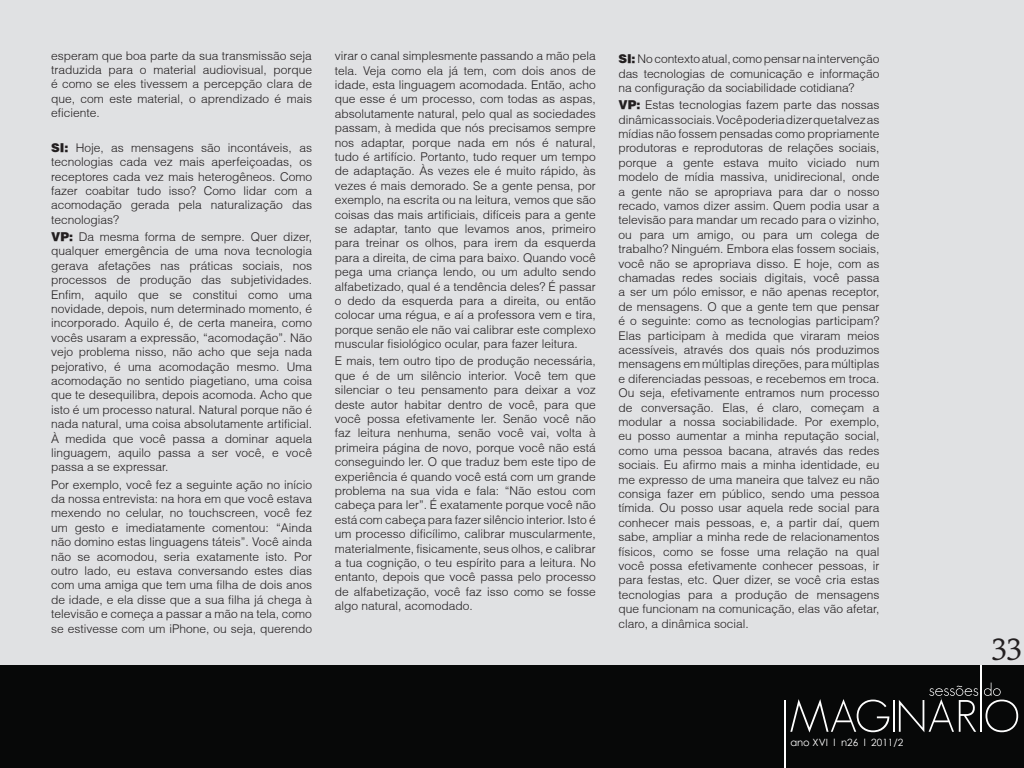
<style>
.page{position:relative;width:1024px;height:768px;background:#fff}
.page>*{position:absolute;margin:0;border:0;box-sizing:border-box;transform-origin:0 0}
.t1{font:45px "Daun Penh";color:#231f20}
.Estilo_de_parágrafo{font:300 12px/14.4px "Helvetica";color:#231f20;text-align:justify}
.t2{font:10px "Century Gothic";color:#fff}
.s1{font-weight:900}
</style>
<div class="page">
<div style="left:0;top:0;width:1024px;height:673px;background:#e0e1e3"></div>
<div style="left:0;top:666px;width:1024px;height:102px;background:#070808"></div>
<hr style="left:784px;top:700px;width:2px;height:68px;background:#fff">
<svg style="left:790px;top:699px;width:99px;height:34px"></svg>
<hr style="left:893px;top:700px;width:2px;height:32px;background:#fff">
<hr style="left:980px;top:665px;width:2px;height:67px;background:#fff">
<svg style="left:899px;top:686px;width:79px;height:46px"></svg>
<svg style="left:984px;top:683px;width:34px;height:49px"></svg>
<p class="Estilo_de_parágrafo" style="left:51px;top:48px;width:263px">esperam que boa parte da sua transmissão seja traduzida para o material audiovisual, porque é como se eles tivessem a percepção clara de que, com este material, o aprendizado é mais eficiente.</p>
<p class="Estilo_de_parágrafo" style="left:51px;top:140px;width:263px"><span class="s1">SI:</span> Hoje, as mensagens são incontáveis, as tecnologias cada vez mais aperfeiçoadas, os receptores cada vez mais heterogêneos. Como fazer coabitar tudo isso? Como lidar com a acomodação gerada pela naturalização das tecnologias?</p>
<p class="Estilo_de_parágrafo" style="left:51px;top:229px;width:263px"><span class="s1">VP:</span> Da mesma forma de sempre. Quer dizer, qualquer emergência de uma nova tecnologia gerava afetações nas práticas sociais, nos processos de produção das subjetividades.<br>Enfim, aquilo que se constitui como uma novidade, depois, num determinado momento, é incorporado. Aquilo é, de certa maneira, como vocês usaram a expressão, “acomodação”. Não vejo problema nisso, não acho que seja nada pejorativo, é uma acomodação mesmo. Uma acomodação no sentido piagetiano, uma coisa que te desequilibra, depois acomoda. Acho que isto é um processo natural. Natural porque não é nada natural, uma coisa absolutamente artificial.<br>À medida que você passa a dominar aquela linguagem, aquilo passa a ser você, e você passa a se expressar.</p>
<p class="Estilo_de_parágrafo" style="left:51px;top:477px;width:263px">Por exemplo, você fez a seguinte ação no início da nossa entrevista: na hora em que você estava mexendo no celular, no touchscreen, você fez um gesto e imediatamente comentou: “Ainda não domino estas linguagens táteis”. Você ainda não se acomodou, seria exatamente isto. Por outro lado, eu estava conversando estes dias com uma amiga que tem uma filha de dois anos de idade, e ela disse que a sua filha já chega à televisão e começa a passar a mão na tela, como se estivesse com um iPhone, ou seja, querendo</p>
<p class="Estilo_de_parágrafo" style="left:335px;top:49px;width:263px">virar o canal simplesmente passando a mão pela tela. Veja como ela já tem, com dois anos de idade, esta linguagem acomodada. Então, acho que esse é um processo, com todas as aspas, absolutamente natural, pelo qual as sociedades passam, à medida que nós precisamos sempre nos adaptar, porque nada em nós é natural, tudo é artifício. Portanto, tudo requer um tempo de adaptação. Às vezes ele é muito rápido, às vezes é mais demorado. Se a gente pensa, por exemplo, na escrita ou na leitura, vemos que são coisas das mais artificiais, difíceis para a gente se adaptar, tanto que levamos anos, primeiro para treinar os olhos, para irem da esquerda para a direita, de cima para baixo. Quando você pega uma criança lendo, ou um adulto sendo alfabetizado, qual é a tendência deles? É passar o dedo da esquerda para a direita, ou então colocar uma régua, e aí a professora vem e tira, porque senão ele não vai calibrar este complexo muscular fisiológico ocular, para fazer leitura.</p>
<p class="Estilo_de_parágrafo" style="left:335px;top:354px;width:263px">E mais, tem outro tipo de produção necessária, que é de um silêncio interior. Você tem que silenciar o teu pensamento para deixar a voz deste autor habitar dentro de você, para que você possa efetivamente ler. Senão você não faz leitura nenhuma, senão você vai, volta à primeira página de novo, porque você não está conseguindo ler. O que traduz bem este tipo de experiência é quando você está com um grande problema na sua vida e fala: “Não estou com cabeça para ler”. É exatamente porque você não está com cabeça para fazer silêncio interior. Isto é um processo dificílimo, calibrar muscularmente, materialmente, fisicamente, seus olhos, e calibrar a tua cognição, o teu espírito para a leitura. No entanto, depois que você passa pelo processo de alfabetização, você faz isso como se fosse algo natural, acomodado.</p>
<p class="Estilo_de_parágrafo" style="left:618px;top:52px;width:263px"><span class="s1">SI:</span> No contexto atual, como pensar na intervenção das tecnologias de comunicação e informação na configuração da sociabilidade cotidiana?</p>
<p class="Estilo_de_parágrafo" style="left:618px;top:98px;width:263px"><span class="s1">VP:</span> Estas tecnologias fazem parte das nossas dinâmicas sociais. Você poderia dizer que talvez as mídias não fossem pensadas como propriamente produtoras e reprodutoras de relações sociais, porque a gente estava muito viciado num modelo de mídia massiva, unidirecional, onde a gente não se apropriava para dar o nosso recado, vamos dizer assim. Quem podia usar a televisão para mandar um recado para o vizinho, ou para um amigo, ou para um colega de trabalho? Ninguém. Embora elas fossem sociais, você não se apropriava disso. E hoje, com as chamadas redes sociais digitais, você passa a ser um pólo emissor, e não apenas receptor, de mensagens. O que a gente tem que pensar é o seguinte: como as tecnologias participam?<br>Elas participam à medida que viraram meios acessíveis, através dos quais nós produzimos mensagens em múltiplas direções, para múltiplas e diferenciadas pessoas, e recebemos em troca.<br>Ou seja, efetivamente entramos num processo de conversação. Elas, é claro, começam a modular a nossa sociabilidade. Por exemplo, eu posso aumentar a minha reputação social, como uma pessoa bacana, através das redes sociais. Eu afirmo mais a minha identidade, eu me expresso de uma maneira que talvez eu não consiga fazer em público, sendo uma pessoa tímida. Ou posso usar aquela rede social para conhecer mais pessoas, e, a partir daí, quem sabe, ampliar a minha rede de relacionamentos físicos, como se fosse uma relação na qual você possa efetivamente conhecer pessoas, ir para festas, etc. Quer dizer, se você cria estas tecnologias para a produção de mensagens que funcionam na comunicação, elas vão afetar, claro, a dinâmica social.</p>
<p class="t2" style="left:790px;top:735px;width:114px">ano XVI l n26 l 2011/2</p>
<p class="t1" style="left:992px;top:616px;width:31px">33</p>
</div>
